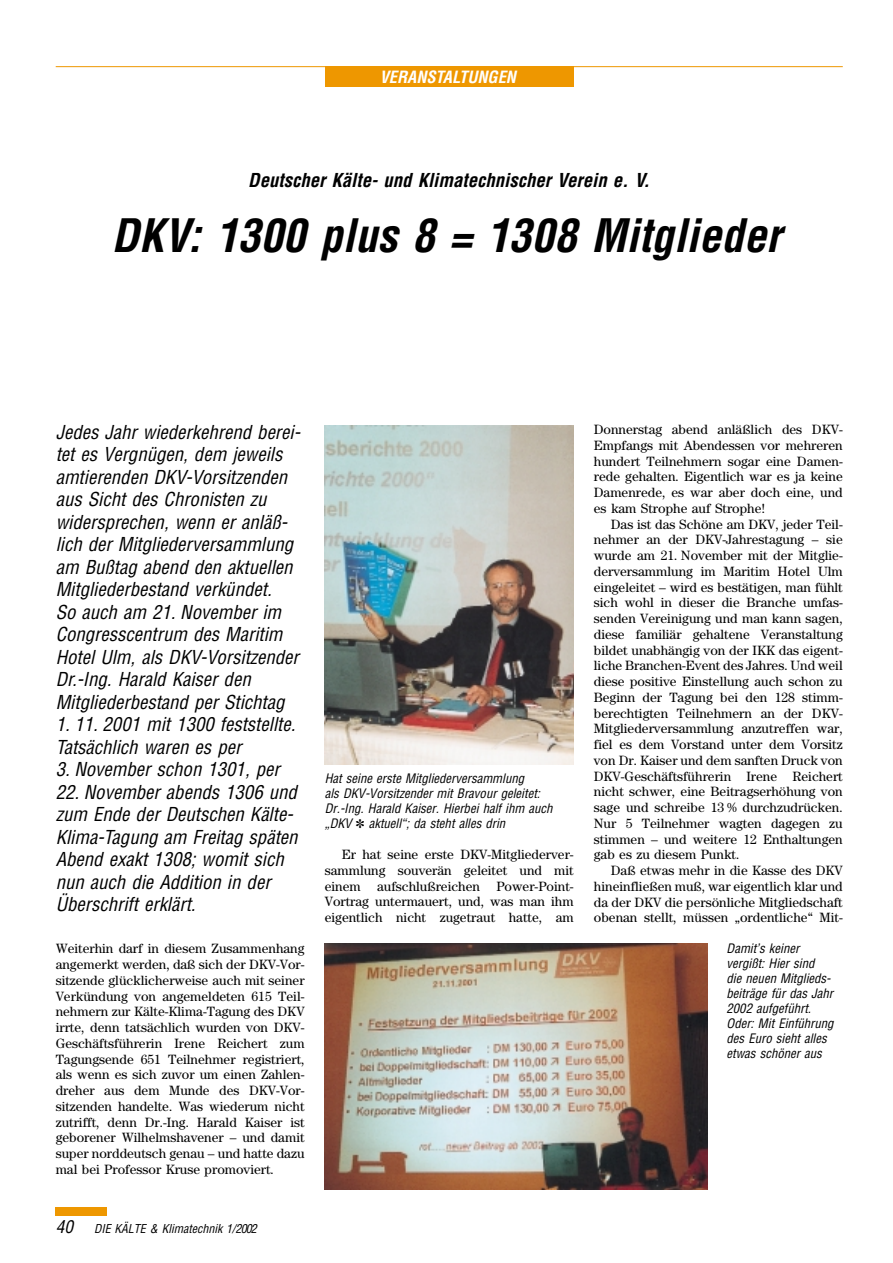
<style>
.page{position:relative;width:893px;height:1263px;background:#fff}
.page>*{position:absolute;margin:0;border:0;box-sizing:border-box;transform-origin:0 0}
.t1{font:italic 700 condensed 45px "Helvetica";color:#000}
.t2{font:italic condensed 18.75px/22.5px "Helvetica";color:#000}
.t3{font:italic 700 condensed 18.75px "Helvetica";color:#000}
.t4{font:italic 700 condensed 16.5px "Helvetica";color:#fff}
.t5{font:13.5px/15.8px "Century";color:#000;text-align:justify}
.t6{font:italic condensed 12.75px/15px "Helvetica";color:#000}
.t7{font:italic condensed 12px "Helvetica";color:#000}
.s1{font-size:17.25px}
</style>
<div class="page">
<div style="left:56px;top:1208px;width:51px;height:8px;background:#ee9700"></div>
<div style="left:325px;top:67px;width:248px;height:20px;background:#ee9700"></div>
<hr style="left:56px;top:66px;width:786px;height:1px;background:#ee9700">
<img style="left:325px;top:425px;width:248px;height:340px">
<img style="left:325px;top:943px;width:382px;height:247px">
<p class="t4" style="left:379px;top:71px;width:138px">VERANSTALTUNGEN</p>
<h2 class="t3" style="left:248px;top:173px;width:403px">Deutscher Kälte- und Klimatechnischer Verein e. V.</h2>
<h1 class="t1" style="left:111px;top:218px;width:671px">DKV: 1300 plus 8 = 1308 Mitglieder</h1>
<p class="t2" style="left:56px;top:422px;width:246px">Jedes Jahr wiederkehrend berei&shy;tet es Vergnügen, dem jeweils amtierenden DKV-Vorsitzenden aus Sicht des Chronisten zu widersprechen, wenn er anläß&shy;lich der Mitgliederversammlung am Bußtag abend den aktuellen<br>Mitgliederbestand verkündet.<br>So auch am 21. November im<br>Congresscentrum des Maritim<br>Hotel Ulm, als DKV-Vorsitzender<br>Dr.-Ing. Harald Kaiser den<br>Mitgliederbestand per Stichtag</p>
<h2 class="t2" style="left:56px;top:715px;width:241px">1. 11. 2001 mit 1300 feststellte.<br>Tatsächlich waren es per</h2>
<h2 class="t2" style="left:56px;top:760px;width:225px">3. November schon 1301, per</h2>
<h2 class="t2" style="left:56px;top:782px;width:243px">22. November abends 1306 und zum Ende der Deutschen Kälte-<br>Klima-Tagung am Freitag späten<br>Abend exakt 1308; womit sich nun auch die Addition in der<br>Überschrift erklärt.</h2>
<p class="t5" style="left:56px;top:942px;width:250px">Weiterhin darf in diesem Zusammenhang angemerkt werden, daß sich der DKV-Vor&shy;sitzende glücklicherweise auch mit seiner Verkündung von angemeldeten 615 Teil&shy;nehmern zur Kälte-Klima-Tagung des DKV irrte, denn tatsächlich wurden von DKV-Geschäftsführerin Irene Reichert zum Tagungsende 651 Teilnehmer registriert, als wenn es sich zuvor um einen Zahlen&shy;dreher aus dem Munde des DKV-Vor&shy;sitzenden handelte. Was wiederum nicht zutrifft, denn Dr.-Ing. Harald Kaiser ist geborener Wilhelmshavener – und damit super norddeutsch genau – und hatte dazu mal bei Professor Kruse promoviert.</p>
<p class="t7" style="left:56px;top:1224px;width:203px"><span class="s1">40</span> DIE KÄLTE &amp; Klimatechnik 1/2002</p>
<p class="t6" style="left:325px;top:772px;width:229px">Hat seine erste Mitgliederversammlung<br>als DKV-Vorsitzender mit Bravour geleitet:<br>Dr.-Ing. Harald Kaiser. Hierbei half ihm auch „DKV ✽ aktuell“; da steht alles drin</p>
<p class="t5" style="left:325px;top:848px;width:250px;text-indent:17px">Er hat seine erste DKV-Mitgliederver&shy;sammlung souverän geleitet und mit einem aufschlußreichen Power-Point-Vortrag untermauert, und, was man ihm eigentlich nicht zugetraut hatte, am</p>
<p class="t5" style="left:594px;top:423px;width:250px">Donnerstag abend anläßlich des DKV-Empfangs mit Abendessen vor mehreren hundert Teilnehmern sogar eine Damen&shy;rede gehalten. Eigentlich war es ja keine Damenrede, es war aber doch eine, und es kam Strophe auf Strophe!</p>
<p class="t5" style="left:594px;top:517px;width:250px;text-indent:17px">Das ist das Schöne am DKV, jeder Teil&shy;nehmer an der DKV-Jahrestagung – sie wurde am 21. November mit der Mitglie&shy;derversammlung im Maritim Hotel Ulm eingeleitet – wird es bestätigen, man fühlt sich wohl in dieser die Branche umfas&shy;senden Vereinigung und man kann sagen, diese familiär gehaltene Veranstaltung bildet unabhängig von der IKK das eigent&shy;liche Branchen-Event des Jahres. Und weil diese positive Einstellung auch schon zu Beginn der Tagung bei den 128 stimm&shy;berechtigten Teilnehmern an der DKV-Mitgliederversammlung anzutreffen war, fiel es dem Vorstand unter dem Vorsitz von Dr. Kaiser und dem sanften Druck von DKV-Geschäftsführerin Irene Reichert nicht schwer, eine Beitragserhöhung von sage und schreibe 13 % durchzudrücken.<br>Nur 5 Teilnehmer wagten dagegen zu stimmen – und weitere 12 Enthaltungen gab es zu diesem Punkt.</p>
<p class="t5" style="left:594px;top:864px;width:250px;text-indent:17px">Daß etwas mehr in die Kasse des DKV hineinfließen muß, war eigentlich klar und da der DKV die persönliche Mitgliedschaft obenan stellt, müssen „ordentliche“ Mit-</p>
<p class="t6" style="left:726px;top:942px;width:109px">Damit’s keiner vergißt: Hier sind<br>die neuen Mitglieds&shy;beiträge für das Jahr<br>2002 aufgeführt.<br>Oder: Mit Einführung des Euro sieht alles etwas schöner aus</p>
</div>
